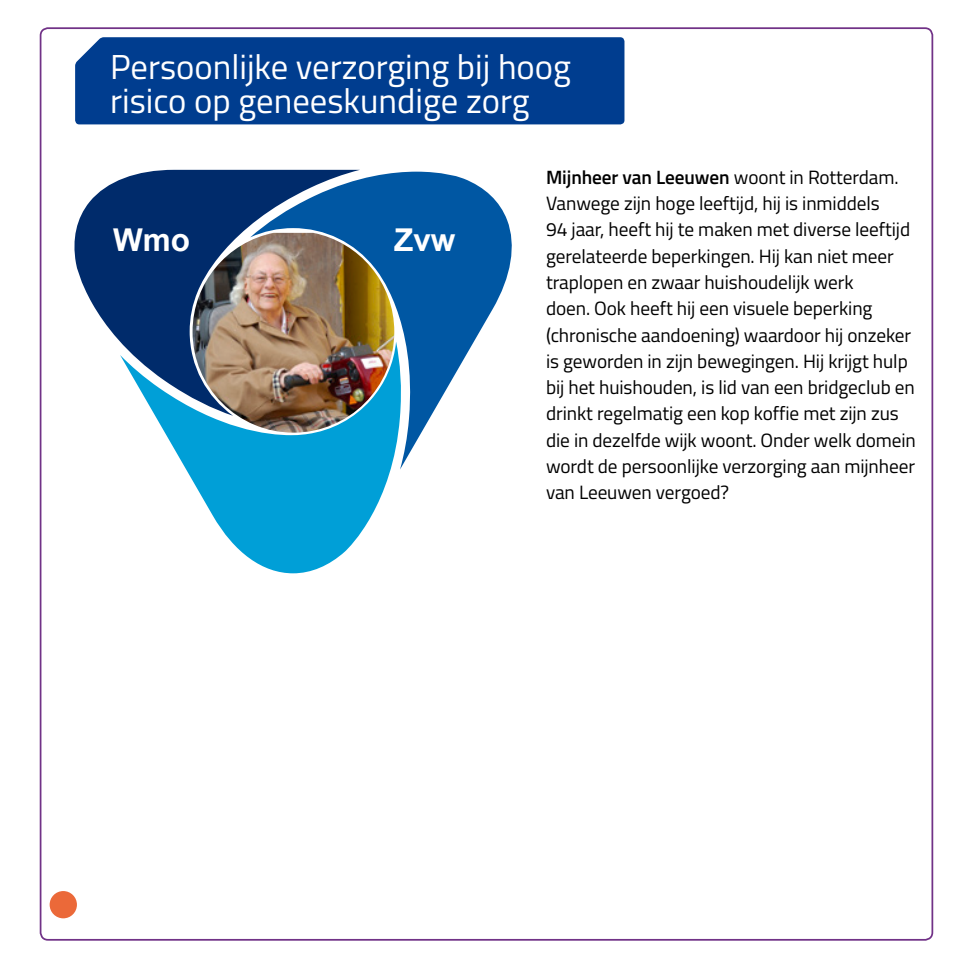
<style>
.page{position:relative;width:968px;height:968px;background:#fff}
.page>*{position:absolute;margin:0;border:0;box-sizing:border-box;transform-origin:0 0}
.t1{font:34.65px/34.6px "Titillium Web";color:#fff}
.t2{font:700 31.5px "Arial";color:#fff}
.t3{font:19.25px/26.2px "Titillium Web";letter-spacing:-.005em;color:#000}
.s1{font-weight:600}
</style>
<div class="page">
<div style="left:50px;top:890px;width:27px;height:28px;background:#eb6939;border-radius:50%"></div>
<div style="left:75px;top:37px;width:549px;height:87px;background:#003d8f"></div>
<svg style="left:155px;top:416px;width:246px;height:157px;fill:#009fd7"></svg>
<svg style="left:74px;top:170px;width:285px;height:246px;fill:#002b6b"></svg>
<svg style="left:250px;top:172px;width:262px;height:297px;fill:#0057a3"></svg>
<img style="left:192px;top:233px;width:202px;height:199px">
<h1 class="t1" style="left:110px;top:48px;width:462px">Persoonlijke verzorging bij hoog risico op geneeskundige zorg</h1>
<p class="t2" style="left:113px;top:219px;width:78px">Wmo</p>
<p class="t2" style="left:394px;top:219px;width:63px">Zvw</p>
<p class="t3" style="left:546px;top:163px;width:371px"><span class="s1">Mijnheer van Leeuwen</span> woont in Rotterdam.<br>Vanwege zijn hoge leeftijd, hij is inmiddels<br>94 jaar, heeft hij te maken met diverse leeftijd gerelateerde beperkingen. Hij kan niet meer traplopen en zwaar huishoudelijk werk<br>doen. Ook heeft hij een visuele beperking (chronische aandoening) waardoor hij onzeker is geworden in zijn bewegingen. Hij krijgt hulp bij het huishouden, is lid van een bridgeclub en drinkt regelmatig een kop koffie met zijn zus die in dezelfde wijk woont. Onder welk domein wordt de persoonlijke verzorging aan mijnheer van Leeuwen vergoed?</p>
</div>
